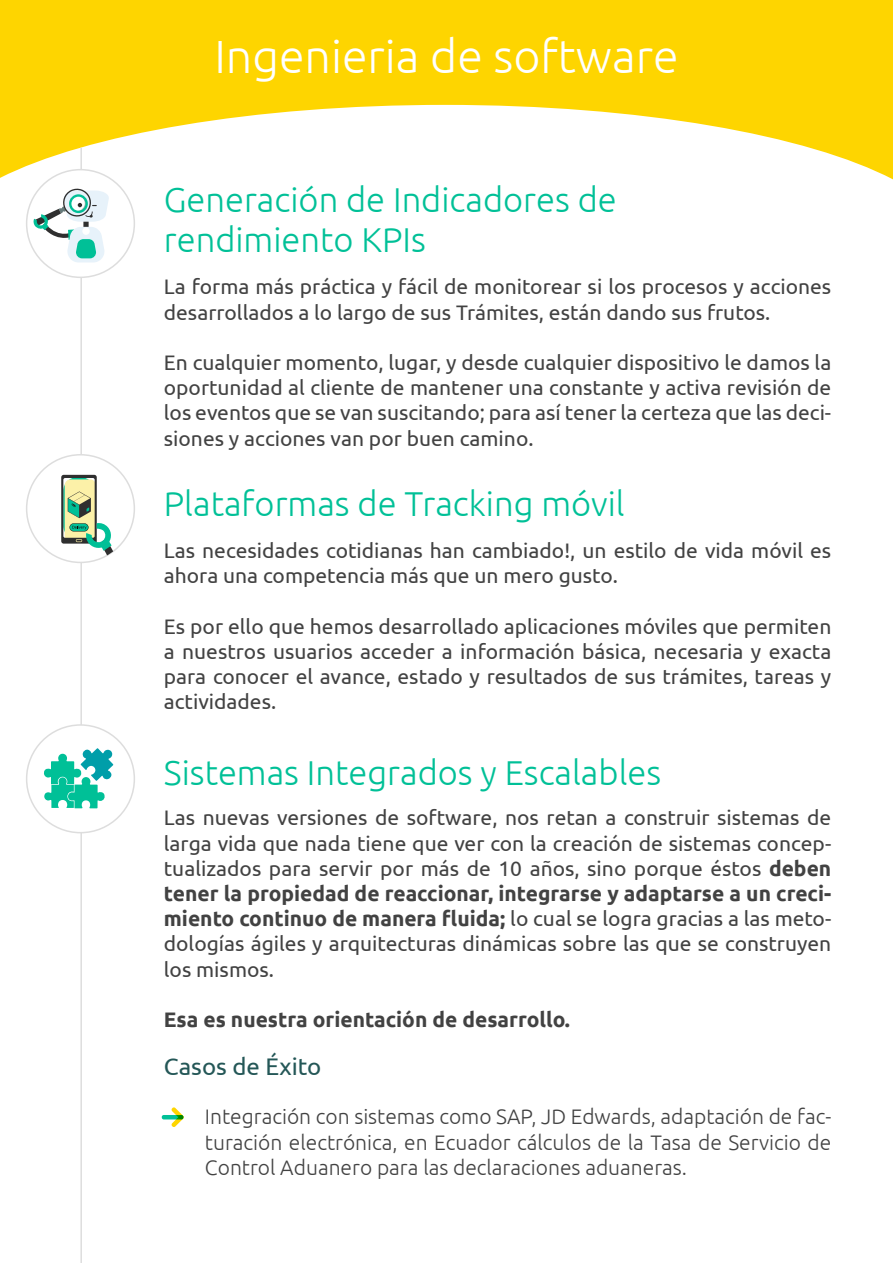
<style>
.page{position:relative;width:893px;height:1263px;background:#fff}
.page>*{position:absolute;margin:0;border:0;box-sizing:border-box;transform-origin:0 0}
.t1{font:300 46.5px "Ubuntu";color:#fff}
.t2{font:300 34.5px/40.5px "Ubuntu";color:#00c097}
.t3{font:24px "Ubuntu";color:#245757}
.t4{font:21px/25.2px "Ubuntu";color:#424242;text-align:justify}
.t5{font:300 21px/25.2px "Ubuntu";color:#424242;text-align:justify}
.t6{font:700 21px "Ubuntu";color:#424242}
.s1{font-weight:700}
</style>
<div class="page">
<svg style="left:162px;top:1107px;width:22px;height:20px"></svg>
<svg style="left:0;top:0;width:892px;height:179px;fill:#fed500"></svg>
<hr style="left:80px;top:148px;width:2px;height:1115px;background:#ddd">
<div style="left:27px;top:725px;width:107px;height:108px;background:#fff;border-radius:50%"></div>
<div style="left:26px;top:724px;width:109px;height:109px;border:2px solid #ddd;border-radius:50%"></div>
<svg style="left:44px;top:748px;width:69px;height:60px"></svg>
<div style="left:27px;top:170px;width:107px;height:107px;background:#fff;border-radius:50%"></div>
<div style="left:26px;top:169px;width:109px;height:109px;border:2px solid #ddd;border-radius:50%"></div>
<svg style="left:33px;top:188px;width:76px;height:74px"></svg>
<div style="left:27px;top:455px;width:107px;height:107px;background:#fff;border-radius:50%"></div>
<svg style="left:61px;top:475px;width:60px;height:87px"></svg>
<h1 class="t1" style="left:214px;top:29px;width:465px">Ingenieria de software</h1>
<h2 class="t2" style="left:164px;top:179px;width:454px">Generación de Indicadores de rendimiento KPIs</h2>
<p class="t4" style="left:164px;top:274px;width:669px">La forma más práctica y fácil de monitorear si los procesos y acciones desarrollados a lo largo de sus Trámites, están dando sus frutos.</p>
<p class="t4" style="left:164px;top:349px;width:669px">En cualquier momento, lugar, y desde cualquier dispositivo le damos la oportunidad al cliente de mantener una constante y activa revisión de los eventos que se van suscitando; para así tener la certeza que las deci&shy;siones y acciones van por buen camino.</p>
<h2 class="t2" style="left:164px;top:483px;width:462px">Plataformas de Tracking móvil</h2>
<p class="t4" style="left:164px;top:537px;width:669px">Las necesidades cotidianas han cambiado!, un estilo de vida móvil es ahora una competencia más que un mero gusto.</p>
<p class="t4" style="left:164px;top:613px;width:669px">Es por ello que hemos desarrollado aplicaciones móviles que permiten a nuestros usuarios acceder a información básica, necesaria y exacta para conocer el avance, estado y resultados de sus trámites, tareas y actividades.</p>
<h2 class="t2" style="left:164px;top:751px;width:499px">Sistemas Integrados y Escalables</h2>
<p class="t4" style="left:164px;top:805px;width:669px">Las nuevas versiones de software, nos retan a construir sistemas de larga vida que nada tiene que ver con la creación de sistemas concep&shy;tualizados para servir por más de 10 años, sino porque éstos <span class="s1">deben tener la propiedad de reaccionar, integrarse y adaptarse a un creci&shy;miento continuo de manera fluida;</span> lo cual se logra gracias a las meto&shy;dologías ágiles y arquitecturas dinámicas sobre las que se construyen los mismos.</p>
<p class="t6" style="left:164px;top:1007px;width:407px">Esa es nuestra orientación de desarrollo.</p>
<p class="t3" style="left:164px;top:1051px;width:159px">Casos de Éxito</p>
<p class="t5" style="left:205px;top:1104px;width:628px">Integración con sistemas como SAP, JD Edwards, adaptación de fac&shy;turación electrónica, en Ecuador cálculos de la Tasa de Servicio de Control Aduanero para las declaraciones aduaneras.</p>
</div>
